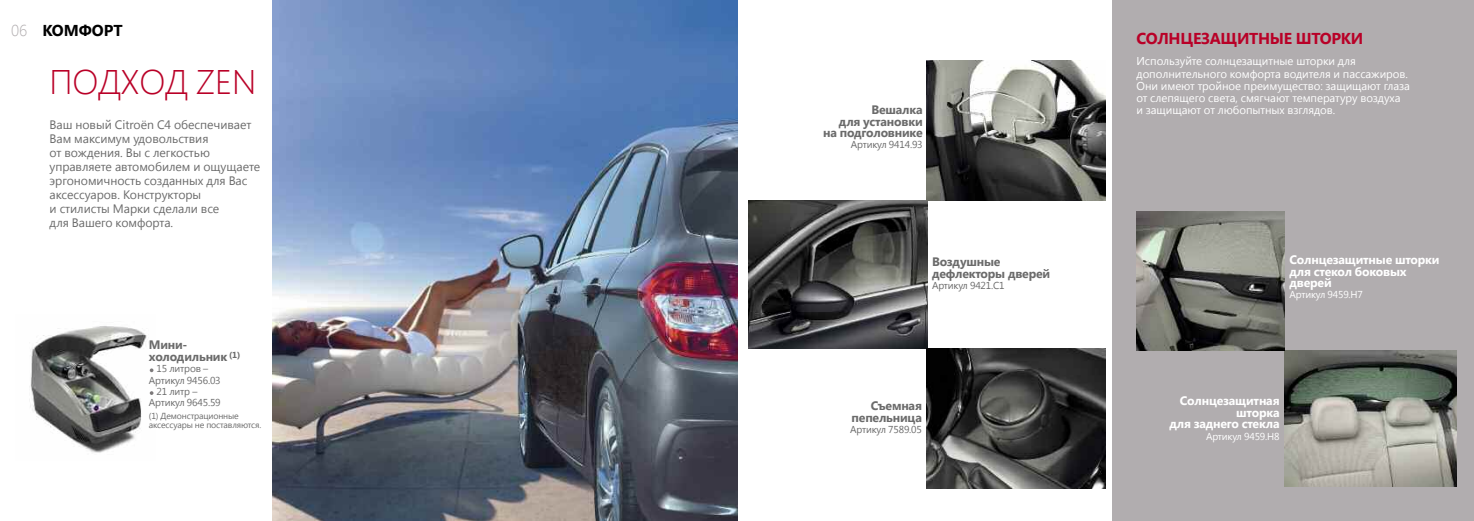
<style>
.page{position:relative;width:1474px;height:521px;background:#fff}
.page>*{position:absolute;margin:0;border:0;box-sizing:border-box;transform-origin:0 0}
.t1{font:300 34.12px "Segoe UI";letter-spacing:-.005em;color:#b90027}
.t2{font:700 15.75px "Segoe UI";letter-spacing:-.015em;color:#b90027}
.t3{font:700 15.75px "Segoe UI";letter-spacing:-.005em;color:#000}
.t4{font:12.25px/14px "Segoe UI";letter-spacing:-.005em;color:#6b6b6b}
.t5{font:700 12.25px/11.4px "Segoe UI";letter-spacing:-.015em;color:#6b6b6b;text-align:right}
.t6{font:700 12.25px/11.4px "Segoe UI";letter-spacing:-.015em;color:#fff}
.t7{font:11.38px/12.2px "Segoe UI";letter-spacing:-.005em;color:#fff}
.t8{font:10.06px "Segoe UI";letter-spacing:-.015em;color:#6b6b6b}
.t9{font:10.06px "Segoe UI";letter-spacing:-.015em;color:#fff}
.t10{font:8.75px/8.8px "Segoe UI";letter-spacing:-.015em;color:#6b6b6b}
.s1{font-weight:300;color:#b1adaf}
</style>
<div class="page">
<div style="left:1111px;top:0;width:362px;height:521px;background:#b1adaf"></div>
<img style="left:273px;top:0;width:464px;height:521px">
<img style="left:1284px;top:350px;width:172px;height:137px">
<img style="left:1136px;top:212px;width:148px;height:138px">
<img style="left:748px;top:200px;width:179px;height:149px">
<img style="left:29px;top:326px;width:125px;height:127px">
<svg style="left:150px;top:391px;width:3px;height:4px"></svg>
<svg style="left:150px;top:368px;width:3px;height:4px"></svg>
<img style="left:927px;top:60px;width:178px;height:140px">
<img style="left:927px;top:348px;width:178px;height:140px">
<p class="t3" style="left:11px;top:19px;width:113px"><span class="s1">06</span> КОМФОРТ</p>
<h1 class="t1" style="left:50px;top:57px;width:208px">ПОДХОД Zen</h1>
<p class="t4" style="left:50px;top:117px;width:212px">Ваш новый Citroën C4 обеспечивает<br>Вам максимум удовольствия<br>от вождения. Вы с легкостью управляете автомобилем и ощущаете эргономичность созданных для Вас аксессуаров. Конструкторы<br>и стилисты Марки сделали все<br>для Вашего комфорта.</p>
<p class="t5" style="left:823px;top:103px;width:101px">Вешалка<br>для установки на подголовнике</p>
<p class="t8" style="left:850px;top:137px;width:73px">Артикул 9414.93</p>
<p class="t5" style="left:932px;top:255px;width:120px;text-align:left">Воздушные дефлекторы дверей</p>
<p class="t8" style="left:932px;top:278px;width:74px">Артикул 9421.C1</p>
<p class="t5" style="left:149px;top:339px;width:93px;text-align:left">Мини&shy;холодильник <sup>(1)</sup></p>
<p class="t8" style="left:156px;top:361px;width:53px">15 литров –</p>
<p class="t8" style="left:149px;top:373px;width:73px">Артикул 9456.03</p>
<p class="t8" style="left:157px;top:384px;width:42px">21 литр –</p>
<p class="t8" style="left:149px;top:395px;width:73px">Артикул 9645.59</p>
<p class="t10" style="left:149px;top:411px;width:114px">(1) Демонстрационные аксессуары не поставляются.</p>
<p class="t5" style="left:851px;top:399px;width:72px">Съемная пепельница</p>
<p class="t8" style="left:850px;top:422px;width:73px">Артикул 7589.05</p>
<p class="t2" style="left:1136px;top:27px;width:228px">СОЛНЦЕЗАЩИТНЫЕ ШТОРКИ</p>
<p class="t7" style="left:1136px;top:54px;width:275px">Используйте солнцезащитные шторки для дополнительного комфорта водителя и пассажиров.<br>Они имеют тройное преимущество: защищают глаза от слепящего света, смягчают температуру воздуха<br>и защищают от любопытных взглядов.</p>
<p class="t6" style="left:1289px;top:253px;width:151px">Солнцезащитные шторки для стекол боковых дверей</p>
<p class="t9" style="left:1289px;top:287px;width:75px">Артикул 9459.H7</p>
<p class="t6" style="left:1169px;top:395px;width:112px;text-align:right">Солнцезащитная шторка<br>для заднего стекла</p>
<p class="t9" style="left:1206px;top:429px;width:75px">Артикул 9459.H8</p>
</div>
